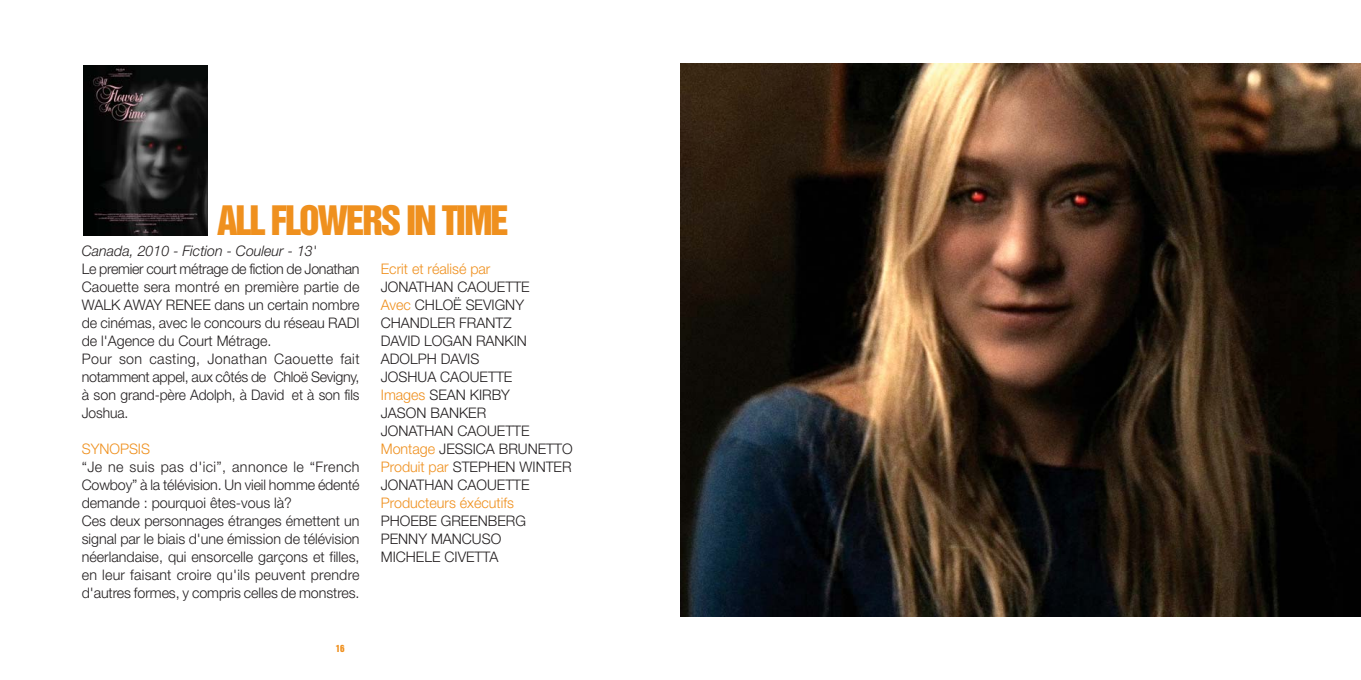
<style>
.page{position:relative;width:1361px;height:680px;background:#fff}
.page>*{position:absolute;margin:0;border:0;box-sizing:border-box;transform-origin:0 0}
.t1{font:37.2px "Helvetica Inserat";letter-spacing:-.06em;color:#ef901e}
.t2{font:300 14.55px/18px "Helvetica Neue";color:#231f20}
.t3{font:300 14.55px "Helvetica Neue";color:#ef901e}
.t4{font:italic 300 14.55px "Helvetica Neue";color:#231f20}
.t5{font:9px "Helvetica Inserat";color:#ef901e}
.s1{color:#ef901e}
</style>
<div class="page">
<img style="left:680px;top:64px;width:680px;height:553px">
<img style="left:83px;top:65px;width:124px;height:170px">
<h1 class="t1" style="left:217px;top:205px;width:293px">ALL FLOWERS IN TIME</h1>
<p class="t4" style="left:82px;top:245px;width:237px">Canada, 2010 - Fiction - Couleur - 13'</p>
<p class="t2" style="left:82px;top:261px;width:279px">Le premier court métrage de fiction de Jonathan Caouette sera montré en première partie de WALK AWAY RENEE dans un certain nombre de cinémas, avec le concours du réseau RADI de l'Agence du Court Métrage.<br>Pour son casting, Jonathan Caouette fait notamment appel, aux côtés de Chloë Sevigny, à son grand-père Adolph, à David et à son fils Joshua.</p>
<p class="t3" style="left:82px;top:443px;width:70px">SYNOPSIS</p>
<p class="t2" style="left:82px;top:459px;width:279px">“Je ne suis pas d'ici”, annonce le “French Cowboy” à la télévision. Un vieil homme édenté demande : pourquoi êtes-vous là?<br>Ces deux personnages étranges émettent un signal par le biais d'une émission de télévision néerlandaise, qui ensorcelle garçons et filles, en leur faisant croire qu'ils peuvent prendre d'autres formes, y compris celles de monstres.</p>
<p class="t5" style="left:336px;top:644px;width:10px">16</p>
<p class="t3" style="left:381px;top:263px;width:111px">Ecrit et réalisé par</p>
<p class="t2" style="left:381px;top:279px;width:193px">JONATHAN CAOUETTE<br><span class="s1">Avec</span> CHLOË SEVIGNY<br>CHANDLER FRANTZ<br>DAVID LOGAN RANKIN<br>ADOLPH DAVIS<br>JOSHUA CAOUETTE<br><span class="s1">Images</span> SEAN KIRBY<br>JASON BANKER<br>JONATHAN CAOUETTE<br><span class="s1">Montage</span> JESSICA BRUNETTO<br><span class="s1">Produit par</span> STEPHEN WINTER<br>JONATHAN CAOUETTE</p>
<p class="t3" style="left:381px;top:497px;width:135px">Producteurs éxécutifs</p>
<p class="t2" style="left:381px;top:513px;width:147px">PHOEBE GREENBERG<br>PENNY MANCUSO<br>MICHELE CIVETTA</p>
</div>
